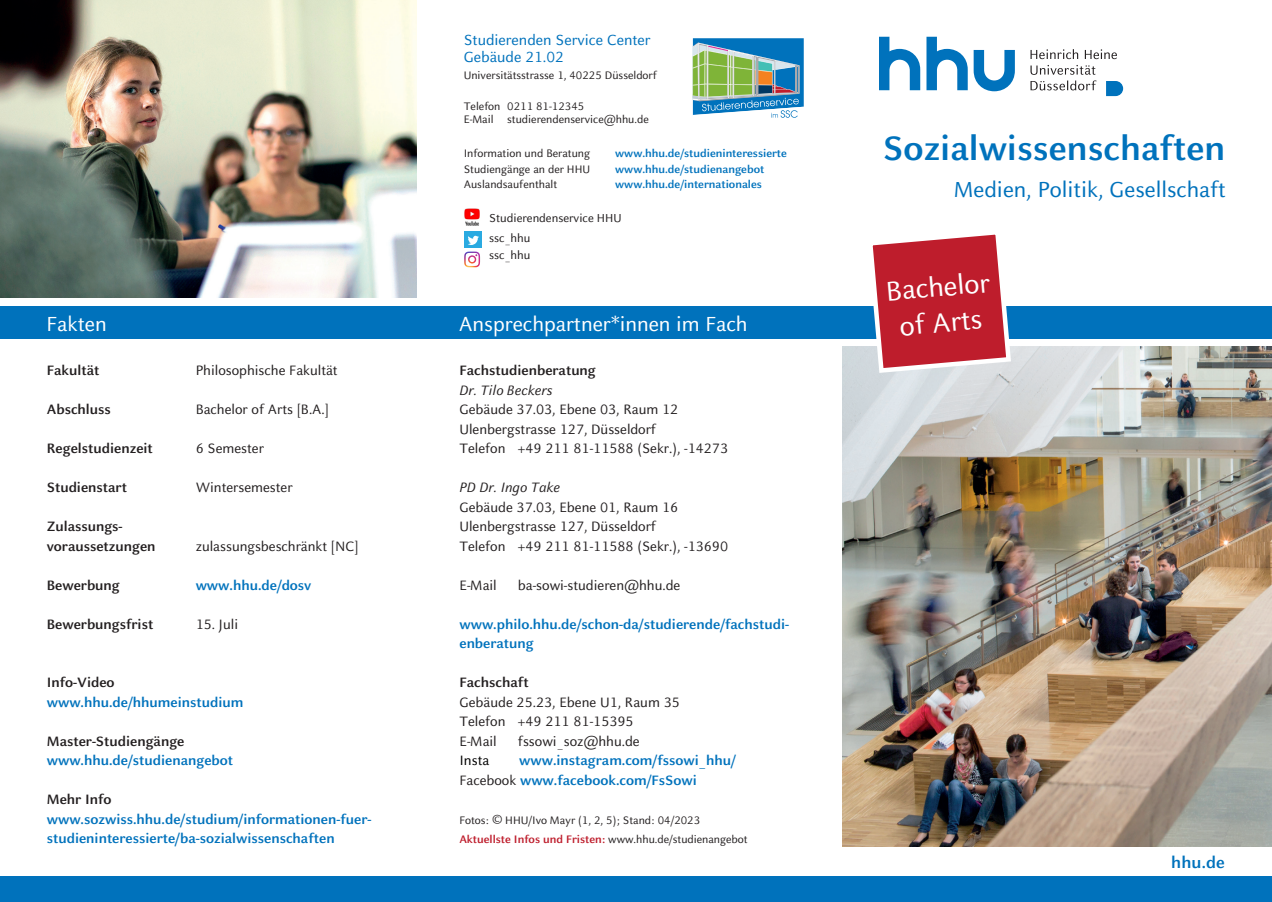
<style>
.page{position:relative;width:1272px;height:902px;background:#fff}
.page>*{position:absolute;margin:0;border:0;box-sizing:border-box;transform-origin:0 0}
.t1{font:700 37.5px "HHU Celeste Sans";color:#0072bc}
.t2{font:30px/36px "HHU Celeste Sans";color:#fff;text-align:center}
.t3{font:24px "HHU Celeste Sans";color:#0072bc}
.t4{font:22.5px "HHU Celeste Sans";color:#fff}
.t5{font:700 18px "HHU Celeste Sans";color:#0072bc}
.t6{font:16.2px/17.1px "HHU Celeste Sans";color:#0072bc}
.t7{font:15px/19.5px "HHU Celeste Sans";color:#231f20}
.t8{font:700 15px/19.5px "HHU Celeste Sans";color:#0072bc}
.t9{font:700 15px/19.5px "HHU Celeste Sans";color:#231f20}
.t10{font:italic 15px "HHU Celeste Sans";color:#231f20}
.t11{font:15px "HHU Celeste Sans";color:#000}
.t12{font:12.75px/20.7px "HHU Celeste Sans";color:#231f20}
.t13{font:12px/13.5px "HHU Celeste Sans";color:#231f20}
.t14{font:700 12px "HHU Celeste Sans";color:#0072bc}
.s1{font-weight:400;color:#231f20}
.s2{font-size:10.5px}
.s3{font-weight:700;color:#be1d2c}
</style>
<div class="page">
<img style="left:842px;top:347px;width:429px;height:499px">
<div style="left:0;top:876px;width:1271px;height:25px;background:#0072bc"></div>
<svg style="left:973px;top:50px;width:41px;height:41px"></svg>
<svg style="left:879px;top:37px;width:41px;height:53px"></svg>
<svg style="left:926px;top:37px;width:41px;height:53px"></svg>
<svg style="left:1030px;top:65px;width:66px;height:25px"></svg>
<svg style="left:1030px;top:49px;width:86px;height:10px"></svg>
<svg style="left:1106px;top:81px;width:17px;height:15px"></svg>
<div style="left:0;top:306px;width:1271px;height:33px;background:#0072bc"></div>
<svg style="left:865px;top:234px;width:148px;height:141px"></svg>
<img style="left:464px;top:208px;width:16px;height:18px">
<div style="left:465px;top:232px;width:17px;height:17px;background:#2aaae1"></div>
<svg style="left:468px;top:236px;width:11px;height:9px"></svg>
<img style="left:467px;top:258px;width:14px;height:10px">
<img style="left:464px;top:251px;width:16px;height:16px">
<svg style="left:692px;top:38px;width:111px;height:80px;background:#6ca4a6"></svg>
<img style="left:0;top:0;width:417px;height:298px">
<p class="t6" style="left:463px;top:31px;width:188px">Studierenden Service Center<br>Gebäude 21.02</p>
<p class="t13" style="left:463px;top:68px;width:194px">Universitätsstrasse 1, 40225 Düsseldorf</p>
<p class="t13" style="left:463px;top:99px;width:187px">Telefon 0211 81-12345<br>E-Mail studierendenservice@hhu.de</p>
<p class="t13" style="left:463px;top:147px;width:128px">Information und Beratung</p>
<p class="t14" style="left:615px;top:146px;width:173px">www.hhu.de/studieninteressierte</p>
<p class="t13" style="left:463px;top:162px;width:128px">Studiengänge an der HHU</p>
<p class="t14" style="left:615px;top:161px;width:151px">www.hhu.de/studienangebot</p>
<p class="t13" style="left:463px;top:177px;width:95px">Auslandsaufenthalt</p>
<p class="t14" style="left:615px;top:176px;width:148px">www.hhu.de/internationales</p>
<p class="t12" style="left:489px;top:207px;width:134px">Studierendenservice HHU ssc_hhu</p>
<p class="t12" style="left:489px;top:244px;width:43px">ssc_hhu</p>
<h3 class="t4" style="left:47px;top:309px;width:62px">Fakten</h3>
<h3 class="t4" style="left:458px;top:309px;width:290px">Ansprechpartner*innen im Fach</h3>
<p class="t9" style="left:47px;top:360px;width:54px">Fakultät</p>
<p class="t7" style="left:196px;top:360px;width:143px">Philosophische Fakultät</p>
<p class="t9" style="left:47px;top:399px;width:66px">Abschluss</p>
<p class="t7" style="left:196px;top:399px;width:135px">Bachelor of Arts [B.A.]</p>
<p class="t9" style="left:47px;top:438px;width:108px">Regelstudienzeit</p>
<p class="t7" style="left:196px;top:438px;width:70px">6 Semester</p>
<p class="t9" style="left:47px;top:477px;width:82px">Studienstart</p>
<p class="t7" style="left:196px;top:477px;width:98px">Wintersemester</p>
<p class="t9" style="left:47px;top:516px;width:110px">Zulassungs&shy;voraussetzungen</p>
<p class="t7" style="left:196px;top:535px;width:164px">zulassungsbeschränkt [NC]</p>
<p class="t9" style="left:47px;top:574px;width:74px">Bewerbung</p>
<p class="t8" style="left:196px;top:574px;width:117px">www.hhu.de/dosv</p>
<p class="t9" style="left:47px;top:613px;width:108px">Bewerbungsfrist</p>
<p class="t7" style="left:196px;top:613px;width:44px">15. Juli</p>
<p class="t9" style="left:47px;top:672px;width:69px">Info-Video</p>
<p class="t8" style="left:47px;top:691px;width:198px">www.hhu.de/hhumeinstudium</p>
<p class="t9" style="left:47px;top:730px;width:139px">Master-Studiengänge</p>
<p class="t8" style="left:47px;top:750px;width:188px">www.hhu.de/studienangebot</p>
<p class="t9" style="left:47px;top:789px;width:66px">Mehr Info</p>
<p class="t8" style="left:47px;top:808px;width:326px">www.sozwiss.hhu.de/studium/informationen-fuer&shy;studieninteressierte/ba-sozialwissenschaften</p>
<p class="t9" style="left:459px;top:360px;width:138px">Fachstudienberatung</p>
<p class="t10" style="left:459px;top:380px;width:95px">Dr. Tilo Beckers</p>
<p class="t7" style="left:459px;top:399px;width:270px">Gebäude 37.03, Ebene 03, Raum 12<br>Ulenbergstrasse 127, Düsseldorf<br>Telefon +49 211 81-11588 (Sekr.), -14273</p>
<p class="t10" style="left:459px;top:477px;width:102px">PD Dr. Ingo Take</p>
<p class="t7" style="left:459px;top:496px;width:270px">Gebäude 37.03, Ebene 01, Raum 16<br>Ulenbergstrasse 127, Düsseldorf<br>Telefon +49 211 81-11588 (Sekr.), -13690</p>
<p class="t7" style="left:459px;top:574px;width:39px">E-Mail</p>
<p class="t7" style="left:518px;top:574px;width:164px">ba-sowi-studieren@hhu.de</p>
<p class="t8" style="left:459px;top:613px;width:331px">www.philo.hhu.de/schon-da/studierende/fachstudi&shy;enberatung</p>
<p class="t9" style="left:459px;top:672px;width:71px">Fachschaft</p>
<p class="t7" style="left:459px;top:691px;width:222px">Gebäude 25.23, Ebene U1, Raum 35<br>Telefon +49 211 81-15395<br>E-Mail</p>
<p class="t7" style="left:518px;top:730px;width:123px">fssowi_soz@hhu.de</p>
<p class="t8" style="left:459px;top:750px;width:278px;text-indent:60px">www.instagram.com/fssowi_hhu/<br><span class="s1">Facebook</span> www.facebook.com/FsSowi</p>
<p class="t13" style="left:459px;top:809px;width:290px;line-height:19.5px">Fotos: <span class="s2">©</span> HHU/Ivo Mayr (1, 2, 5); Stand: 04/2023<br><span class="s3">Aktuellste Infos und Fristen:</span> www.hhu.de/studienangebot</p>
<p class="t11" style="left:459px;top:751px;width:31px">Insta</p>
<h1 class="t1" style="left:882px;top:124px;width:344px">Sozialwissenschaften</h1>
<h3 class="t3" style="left:953px;top:174px;width:273px">Medien, Politik, Gesellschaft</h3>
<h2 class="t2" style="left:884px;top:272px;width:106px;rotate:-5deg">Bachelor of Arts</h2>
<p class="t5" style="left:1171px;top:851px;width:55px">hhu.de</p>
</div>
